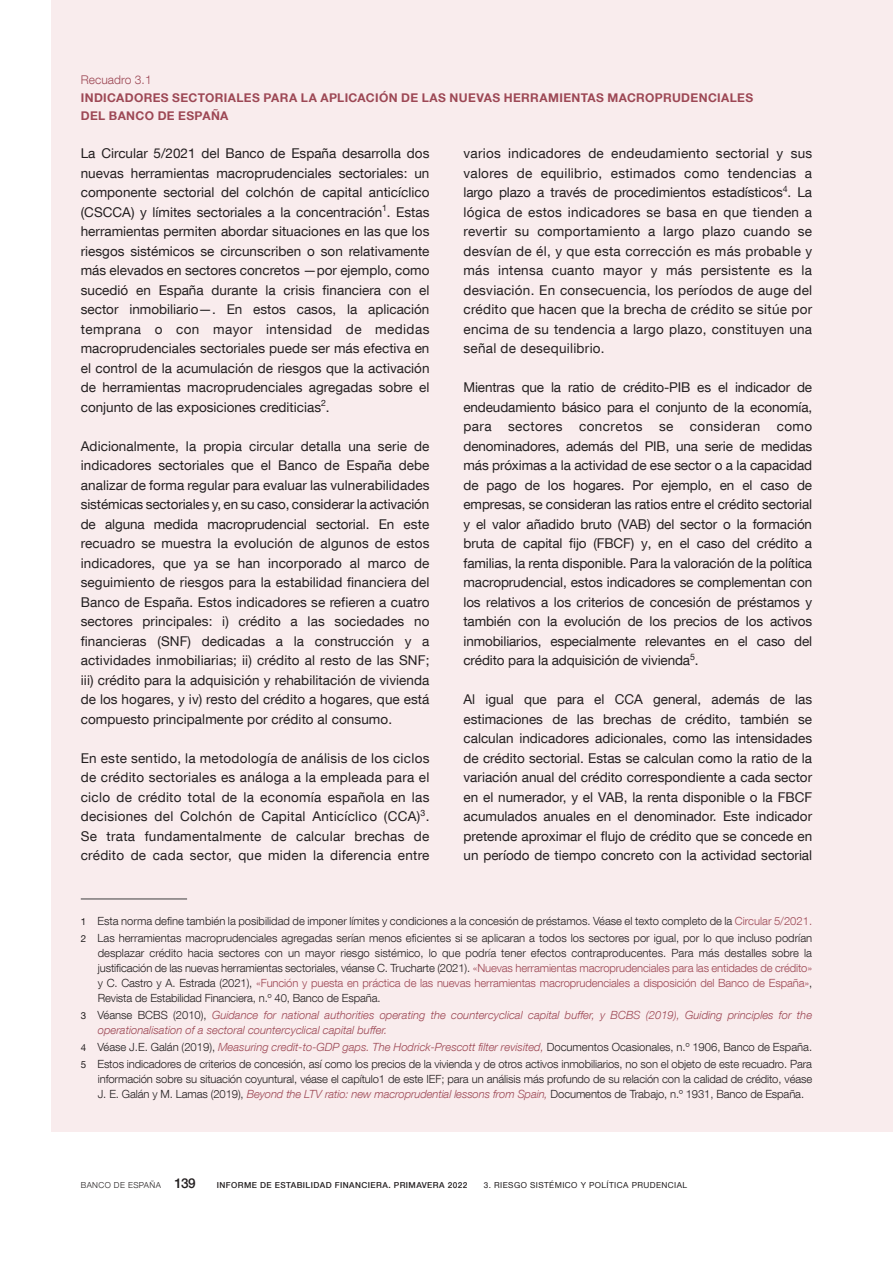
<style>
.page{position:relative;width:893px;height:1263px;background:#fff}
.page>*{position:absolute;margin:0;border:0;box-sizing:border-box;transform-origin:0 0}
.Recuadro_texto{font:13.5px/19.5px "Bd E Neue Helvetica";color:#231f20;text-align:justify}
.t1{font:500 13.5px "Bd E Neue Helvetica";color:#231f20}
.Recuadro_título{font:700 12px/18px "Bd E Neue Helvetica";letter-spacing:.03em;color:#9d4855}
.Recuadro_número{font:300 12px "Bd E Neue Helvetica";letter-spacing:.005em;color:#9d4855}
.Recuadro_citas_sin_f{font:300 11.25px/15px "Bd E Neue Helvetica";letter-spacing:-.01em;color:#231f20;text-align:justify}
.Recuadro_citas_sin_f-2{font:italic 300 11.25px/15px "Bd E Neue Helvetica";color:#9d4855}
.Recuadro_citas_1{font:300 11.25px "Bd E Neue Helvetica";color:#231f20}
.t2{font:500 8.25px "Bd E Neue Helvetica";letter-spacing:.05em;color:#231f20}
.t3{font:8.25px "Bd E Neue Helvetica";letter-spacing:.05em;color:#231f20}
.t4{font:300 8.25px "Bd E Neue Helvetica";letter-spacing:.05em;color:#231f20}
.s1{font-weight:400;font-size:9.75px}
.s2{color:#9d4855}
.s3{font-weight:400;font-style:normal;font-size:9.75px;color:#231f20}
.s4{font-style:normal;color:#231f20}
.s5{font-style:italic;color:#9d4855}
</style>
<div class="page">
<div style="left:51px;top:0;width:842px;height:1131px;background:#f9eced"></div>
<hr style="left:81px;top:898px;width:106px;height:1px;background:#3e3e3f">
<p class="Recuadro_número" style="left:81px;top:72px;width:72px">Recuadro ? ?</p>
<h4 class="Recuadro_título" style="left:81px;top:88px;width:121px">TÍTULO RECUADRO</h4>
<p class="Recuadro_número" style="left:135px;top:72px;width:18px">3.1</p>
<h4 class="Recuadro_título" style="left:81px;top:88px;width:674px">INDICADORES SECTORIALES PARA LA APLICACIÓN DE LAS NUEVAS HERRAMIENTAS MACROPRUDENCIALES<br>DEL BANCO DE ESPAÑA</h4>
<p class="Recuadro_texto" style="left:81px;top:143px;width:350px">La Circular 5/2021 del Banco de España desarrolla dos nuevas herramientas macroprudenciales sectoriales: un componente sectorial del colchón de capital anticíclico (CSCCA) y límites sectoriales a la concentración<sup>1</sup>. Estas herramientas permiten abordar situaciones en las que los riesgos sistémicos se circunscriben o son relativamente más elevados en sectores concretos —por ejemplo, como sucedió en España durante la crisis financiera con el sector inmobiliario—. En estos casos, la aplicación temprana o con mayor intensidad de medidas macroprudenciales sectoriales puede ser más efectiva en el control de la acumulación de riesgos que la activación de herramientas macroprudenciales agregadas sobre el conjunto de las exposiciones crediticias<sup>2</sup>.</p>
<p class="Recuadro_texto" style="left:81px;top:436px;width:350px">Adicionalmente, la propia circular detalla una serie de indicadores sectoriales que el Banco de España debe analizar de forma regular para evaluar las vulnerabilidades sistémicas sectoriales y, en su caso, considerar la activación de alguna medida macroprudencial sectorial. En este recuadro se muestra la evolución de algunos de estos indicadores, que ya se han incorporado al marco de seguimiento de riesgos para la estabilidad financiera del Banco de España. Estos indicadores se refieren a cuatro sectores principales: i) crédito a las sociedades no financieras (SNF) dedicadas a la construcción y a actividades inmobiliarias; ii) crédito al resto de las SNF; iii) crédito para la adquisición y rehabilitación de vivienda de los hogares, y iv) resto del crédito a hogares, que está compuesto principalmente por crédito al consumo.</p>
<p class="Recuadro_texto" style="left:81px;top:748px;width:350px">En este sentido, la metodología de análisis de los ciclos de crédito sectoriales es análoga a la empleada para el ciclo de crédito total de la economía española en las decisiones del Colchón de Capital Anticíclico (CCA)<sup>3</sup>.<br>Se trata fundamentalmente de calcular brechas de crédito de cada sector, que miden la diferencia entre</p>
<p class="Recuadro_texto" style="left:463px;top:143px;width:350px">varios indicadores de endeudamiento sectorial y sus valores de equilibrio, estimados como tendencias a largo plazo a través de procedimientos estadísticos<sup>4</sup>. La lógica de estos indicadores se basa en que tienden a revertir su comportamiento a largo plazo cuando se desvían de él, y que esta corrección es más probable y más intensa cuanto mayor y más persistente es la desviación. En consecuencia, los períodos de auge del crédito que hacen que la brecha de crédito se sitúe por encima de su tendencia a largo plazo, constituyen una señal de desequilibrio.</p>
<p class="Recuadro_texto" style="left:463px;top:377px;width:350px">Mientras que la ratio de crédito-PIB es el indicador de endeudamiento básico para el conjunto de la economía, para sectores concretos se consideran como denominadores, además del PIB, una serie de medidas más próximas a la actividad de ese sector o a la capacidad de pago de los hogares. Por ejemplo, en el caso de empresas, se consideran las ratios entre el crédito sectorial y el valor añadido bruto (VAB) del sector o la formación bruta de capital fijo (FBCF) y, en el caso del crédito a familias, la renta disponible. Para la valoración de la política macroprudencial, estos indicadores se complementan con los relativos a los criterios de concesión de préstamos y también con la evolución de los precios de los activos inmobiliarios, especialmente relevantes en el caso del crédito para la adquisición de vivienda<sup>5</sup>.</p>
<p class="Recuadro_texto" style="left:463px;top:689px;width:350px">Al igual que para el CCA general, además de las estimaciones de las brechas de crédito, también se calculan indicadores adicionales, como las intensidades de crédito sectorial. Estas se calculan como la ratio de la variación anual del crédito correspondiente a cada sector en el numerador, y el VAB, la renta disponible o la FBCF acumulados anuales en el denominador. Este indicador pretende aproximar el flujo de crédito que se concede en un período de tiempo concreto con la actividad sectorial</p>
<p class="Recuadro_citas_1" style="left:81px;top:914px;width:733px"><span class="s1">1</span> Esta norma define también la posibilidad de imponer límites y condiciones a la concesión de préstamos. Véase el texto completo de la <span class="s2">Circular 5/2021.</span></p>
<p class="Recuadro_citas_sin_f" style="left:98px;top:930px;width:716px;text-indent:-17px"><span class="s1">2</span> Las herramientas macroprudenciales agregadas serían menos eficientes si se aplicaran a todos los sectores por igual, por lo que incluso podrían desplazar crédito hacia sectores con un mayor riesgo sistémico, lo que podría tener efectos contraproducentes. Para más destalles sobre la justificación de las nuevas herramientas sectoriales, véanse C. Trucharte (2021). <span class="s2">«Nuevas herramientas macroprudenciales para las entidades de crédito» </span>y C. Castro y A. Estrada (2021), <span class="s2">«Función y puesta en práctica de las nuevas herramientas macroprudenciales a disposición del Banco de España»</span>, Revista de Estabilidad Financiera, n.º 40, Banco de España.</p>
<p class="Recuadro_citas_sin_f-2" style="left:98px;top:1007px;width:716px;text-indent:-17px"><span class="s3">3</span> <span class="s4">Véanse BCBS (2010),</span> Guidance for national authorities operating the countercyclical capital buffer, y BCBS (2019), Guiding principles for the operationalisation of a sectoral countercyclical capital buffer.</p>
<p class="Recuadro_citas_sin_f" style="left:81px;top:1039px;width:733px"><span class="s1">4</span> Véase J.E. Galán (2019), <span class="s5">Measuring credit-to-GDP gaps. The Hodrick-Prescott filter revisited,</span> Documentos Ocasionales, n.º 1906, Banco de España.</p>
<p class="Recuadro_citas_sin_f" style="left:98px;top:1057px;width:716px;text-indent:-17px"><span class="s1">5</span> Estos indicadores de criterios de concesión, así como los precios de la vivienda y de otros activos inmobiliarios, no son el objeto de este recuadro. Para información sobre su situación coyuntural, véase el capítulo1 de este IEF; para un análisis más profundo de su relación con la calidad de crédito, véase J. E. Galán y M. Lamas (2019), <span class="s5">Beyond the LTV ratio: new macroprudential lessons from Spain,</span> Documentos de Trabajo, n.º 1931, Banco de España.</p>
<p class="t4" style="left:81px;top:1180px;width:82px">BANCO DE ESPAÑA</p>
<p class="t1" style="left:174px;top:1175px;width:23px">139</p>
<p class="t2" style="left:217px;top:1180px;width:252px">INFORME DE ESTABILIDAD FINANCIERA. PRIMAVERA 2022</p>
<p class="t3" style="left:484px;top:1180px;width:205px">3. RIESGO SISTÉMICO Y POLÍTICA PRUDENCIAL</p>
</div>
